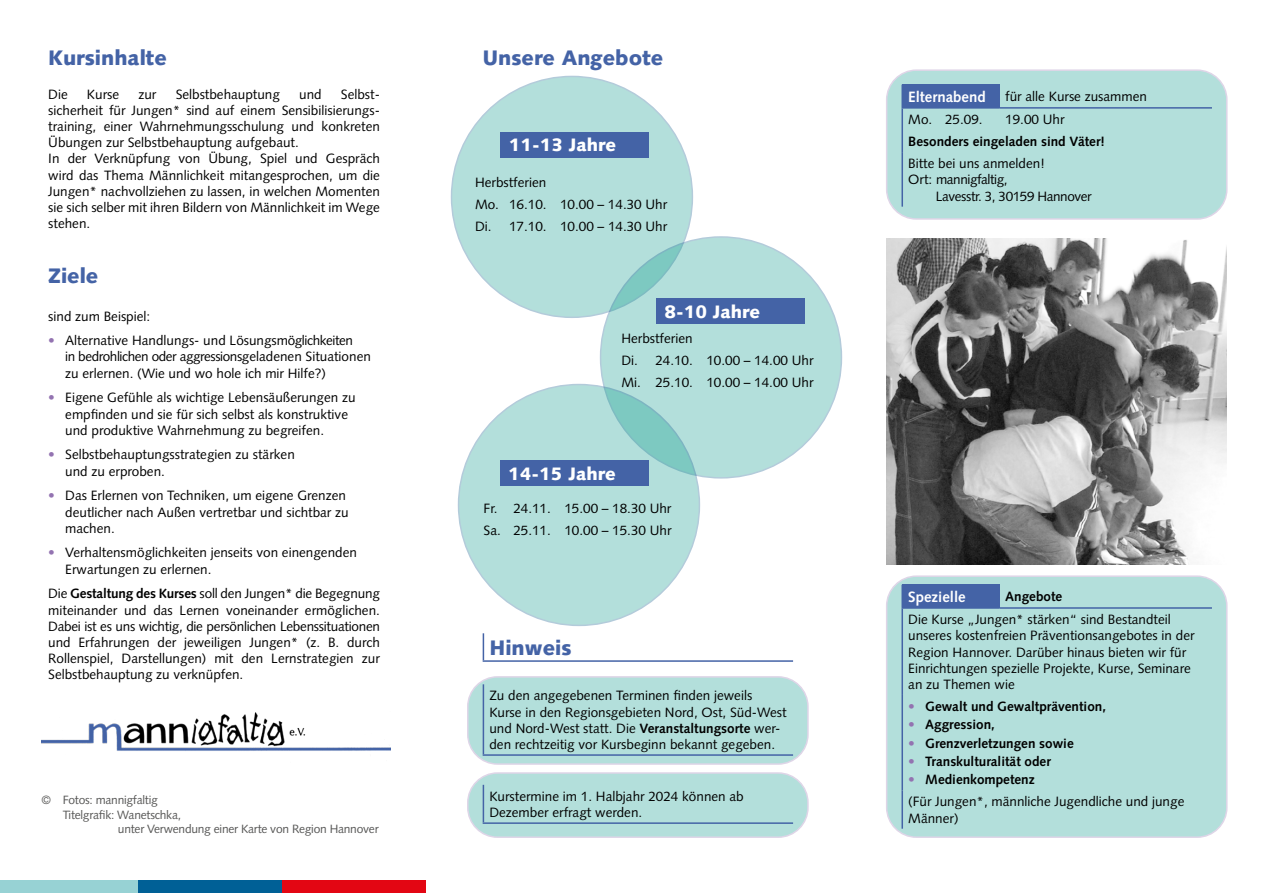
<style>
.page{position:relative;width:1263px;height:893px;background:#fff}
.page>*{position:absolute;margin:0;border:0;box-sizing:border-box;transform-origin:0 0}
.t1{font:900 21px "Syntax LT Std";color:#4463a6}
.t2{font:900 18px "Syntax LT Std";color:#fff}
.t3{font:700 15px "Syntax LT Std";color:#fff}
.t4{font:13.5px/16.2px "Syntax LT Std";color:#000}
.t5{font:700 13.5px "Syntax LT Std";color:#000}
.t6{font:13.5px "Syntax LT Std";letter-spacing:-.03em;color:#000}
.t7{font:12px "Syntax LT Std";letter-spacing:-.02em;color:#575756}
.s1{color:#9373b1}
.s2{font-weight:700}
.s3{font-weight:700;color:#9373b1}
</style>
<div class="page">
<div style="left:887px;top:70px;width:340px;height:149px;background:#b3dfdb;border-radius:30px"></div>
<div style="left:886px;top:69px;width:341px;height:151px;border:2px solid #9373b1;border-radius:30px"></div>
<div style="left:887px;top:576px;width:340px;height:261px;background:#b3dfdb;border-radius:30px"></div>
<div style="left:886px;top:575px;width:341px;height:263px;border:2px solid #9373b1;border-radius:30px"></div>
<div style="left:468px;top:677px;width:340px;height:87px;background:#b3dfdb;border-radius:30px"></div>
<div style="left:467px;top:676px;width:342px;height:89px;border:2px solid #9373b1;border-radius:30px"></div>
<div style="left:468px;top:773px;width:340px;height:64px;background:#b3dfdb;border-radius:30px"></div>
<div style="left:467px;top:772px;width:342px;height:66px;border:2px solid #9373b1;border-radius:30px"></div>
<div style="left:451px;top:76px;width:241px;height:241px;background:#b3dfdb;border-radius:50%"></div>
<div style="left:600px;top:237px;width:241px;height:241px;background:#b3dfdb;border-radius:50%"></div>
<svg style="left:458px;top:384px;width:241px;height:241px;background:#aedcd9"></svg>
<div style="left:500px;top:132px;width:149px;height:25px;background:#4463a6"></div>
<div style="left:500px;top:460px;width:148px;height:26px;background:#4463a6"></div>
<div style="left:656px;top:298px;width:149px;height:26px;background:#4463a6"></div>
<div style="left:902px;top:85px;width:97px;height:23px;background:#4463a6"></div>
<hr style="left:901px;top:85px;width:2px;height:22px;background:#4463a6">
<hr style="left:901px;top:109px;width:2px;height:21px;background:#4463a6">
<hr style="left:901px;top:130px;width:2px;height:22px;background:#4463a6">
<hr style="left:901px;top:152px;width:2px;height:55px;background:#4463a6">
<hr style="left:901px;top:107px;width:38px;height:2px;background:#4463a6">
<hr style="left:939px;top:107px;width:60px;height:2px;background:#4463a6">
<hr style="left:999px;top:107px;width:213px;height:2px;background:#4463a6">
<div style="left:902px;top:585px;width:97px;height:23px;background:#4463a6"></div>
<hr style="left:901px;top:585px;width:2px;height:22px;background:#4463a6">
<hr style="left:901px;top:609px;width:2px;height:86px;background:#4463a6">
<hr style="left:901px;top:607px;width:98px;height:2px;background:#4463a6">
<hr style="left:999px;top:607px;width:213px;height:2px;background:#4463a6">
<hr style="left:901px;top:695px;width:2px;height:95px;background:#4463a6">
<hr style="left:901px;top:790px;width:2px;height:39px;background:#4463a6">
<img style="left:887px;top:238px;width:340px;height:326px">
<svg style="left:483px;top:633px;width:1px;height:27px"></svg>
<hr style="left:483px;top:660px;width:310px;height:2px;background:#4463a6">
<hr style="left:483px;top:684px;width:1px;height:70px;background:#4463a6">
<hr style="left:483px;top:754px;width:310px;height:2px;background:#4463a6">
<hr style="left:483px;top:785px;width:1px;height:37px;background:#4463a6">
<hr style="left:483px;top:822px;width:310px;height:2px;background:#4463a6">
<img style="left:41px;top:712px;width:349px;height:39px">
<div style="left:0;top:880px;width:139px;height:13px;background:#97d2d4"></div>
<div style="left:139px;top:880px;width:143px;height:13px;background:#006096"></div>
<div style="left:282px;top:880px;width:143px;height:13px;background:#e30613"></div>
<h1 class="t1" style="left:48px;top:46px;width:120px">Kursinhalte</h1>
<p class="t4" style="left:48px;top:86px;width:21px">Die</p>
<p class="t4" style="left:87px;top:86px;width:34px">Kurse</p>
<p class="t4" style="left:138px;top:86px;width:19px">zur</p>
<p class="t4" style="left:176px;top:86px;width:106px">Selbstbehauptung</p>
<p class="t4" style="left:299px;top:86px;width:24px">und</p>
<p class="t4" style="left:48px;top:86px;width:333px;text-indent:293px">Selbst&shy;sicherheit für Jungen* sind auf einem Sensibilisierungs&shy;training, einer Wahrnehmungsschulung und konkreten Übungen zur Selbstbehauptung aufgebaut.<br>In der Verknüpfung von Übung, Spiel und Gespräch wird das Thema Männlichkeit mitangesprochen, um die Jungen* nachvollziehen zu lassen, in welchen Momenten sie sich selber mit ihren Bildern von Männlichkeit im Wege stehen.</p>
<h1 class="t1" style="left:48px;top:263px;width:52px">Ziele</h1>
<p class="t4" style="left:48px;top:308px;width:104px">sind zum Beispiel:</p>
<p class="t4" style="left:65px;top:332px;width:307px;text-indent:-17px"><span class="s1">•</span> Alternative Handlungs- und Lösungsmöglichkeiten<br>in bedrohlichen oder aggressionsgeladenen Situationen zu erlernen. (Wie und wo hole ich mir Hilfe?)</p>
<p class="t4" style="left:65px;top:390px;width:292px;text-indent:-17px"><span class="s1">•</span> Eigene Gefühle als wichtige Lebensäußerungen zu empfinden und sie für sich selbst als konstruktive und produktive Wahrnehmung zu begreifen.</p>
<p class="t4" style="left:65px;top:447px;width:231px;text-indent:-17px"><span class="s1">•</span> Selbstbehauptungsstrategien zu stärken und zu erproben.</p>
<p class="t4" style="left:65px;top:488px;width:285px;text-indent:-17px"><span class="s1">•</span> Das Erlernen von Techniken, um eigene Grenzen deutlicher nach Außen vertretbar und sichtbar zu machen.</p>
<p class="t4" style="left:65px;top:545px;width:293px;text-indent:-17px"><span class="s1">•</span> Verhaltensmöglichkeiten jenseits von einengenden<br>Erwartungen zu erlernen.</p>
<p class="t4" style="left:48px;top:586px;width:333px;text-align:justify">Die <span class="s2">Gestaltung des Kurses</span> soll den Jungen* die Begegnung miteinander und das Lernen voneinander ermöglichen.<br>Dabei ist es uns wichtig, die persönlichen Lebenssituationen und Erfahrungen der jeweiligen Jungen* (z. B. durch Rollenspiel, Darstellungen) mit den Lernstrategien zur Selbstbehauptung zu verknüpfen.</p>
<p class="t7" style="left:41px;top:793px;width:118px">© Fotos: mannigfaltig</p>
<p class="t7" style="left:63px;top:808px;width:120px">Titelgrafik: Wanetschka,</p>
<p class="t7" style="left:118px;top:822px;width:262px">unter Verwendung einer Karte von Region Hannover</p>
<h1 class="t1" style="left:483px;top:46px;width:182px">Unsere Angebote</h1>
<h2 class="t2" style="left:509px;top:134px;width:109px">11-13 Jahre</h2>
<p class="t4" style="left:475px;top:171px;width:194px;line-height:22.2px">Herbstferien<br>Mo. 16.10. 10.00 – 14.30 Uhr<br>Di. 17.10. 10.00 – 14.30 Uhr</p>
<h2 class="t2" style="left:664px;top:301px;width:97px">8-10 Jahre</h2>
<p class="t4" style="left:621px;top:327px;width:194px;line-height:22.2px">Herbstferien<br>Di. 24.10. 10.00 – 14.00 Uhr<br>Mi. 25.10. 10.00 – 14.00 Uhr</p>
<h2 class="t2" style="left:508px;top:463px;width:109px">14-15 Jahre</h2>
<p class="t4" style="left:484px;top:497px;width:189px;line-height:22.2px">Fr. 24.11. 15.00 – 18.30 Uhr<br>Sa. 25.11. 10.00 – 15.30 Uhr</p>
<h1 class="t1" style="left:489px;top:635px;width:84px">Hinweis</h1>
<p class="t4" style="left:489px;top:688px;width:299px">Zu den angegebenen Terminen finden jeweils Kurse in den Regionsgebieten Nord, Ost, Süd-West und Nord-West statt. Die <span class="s2">Veranstaltungsorte</span> wer&shy;den rechtzeitig vor Kursbeginn bekannt gegeben.</p>
<p class="t4" style="left:489px;top:788px;width:256px">Kurstermine im 1. Halbjahr 2024 können ab<br>Dezember erfragt werden.</p>
<p class="t3" style="left:908px;top:88px;width:79px">Elternabend</p>
<p class="t4" style="left:1005px;top:88px;width:143px">für alle Kurse zusammen</p>
<p class="t4" style="left:908px;top:111px;width:76px">Mo. 25.09.</p>
<p class="t4" style="left:1005px;top:111px;width:61px">19.00 Uhr</p>
<p class="t5" style="left:908px;top:134px;width:198px">Besonders eingeladen sind Väter!</p>
<p class="t4" style="left:908px;top:156px;width:138px">Bitte bei uns anmelden!<br>Ort: mannigfaltig,</p>
<p class="t6" style="left:936px;top:188px;width:157px">Lavesstr. 3, 30159 Hannover</p>
<p class="t3" style="left:908px;top:588px;width:59px">Spezielle</p>
<p class="t5" style="left:1005px;top:588px;width:59px">Angebote</p>
<p class="t4" style="left:908px;top:611px;width:288px">Die Kurse „Jungen* stärken“ sind Bestandteil unseres kostenfreien Präventionsangebotes in der Region Hannover. Darüber hinaus bieten wir für Einrichtungen spezielle Projekte, Kurse, Seminare an zu Themen wie</p>
<p class="t5" style="left:908px;top:699px;width:199px"><span class="s1">•</span> Gewalt und Gewaltprävention,</p>
<p class="t5" style="left:908px;top:717px;width:88px"><span class="s1">•</span> Aggression,</p>
<p class="t5" style="left:908px;top:735px;width:167px"><span class="s1">•</span> Grenzverletzungen sowie</p>
<p class="t5" style="left:908px;top:754px;width:144px"><span class="s1">•</span> Transkulturalität oder</p>
<p class="t4" style="left:908px;top:769px;width:278px;line-height:22.2px"><span class="s3">•</span> <span class="s2">Medienkompetenz<br></span>(Für Jungen*, männliche Jugendliche und junge</p>
<p class="t4" style="left:908px;top:810px;width:52px">Männer)</p>
</div>
